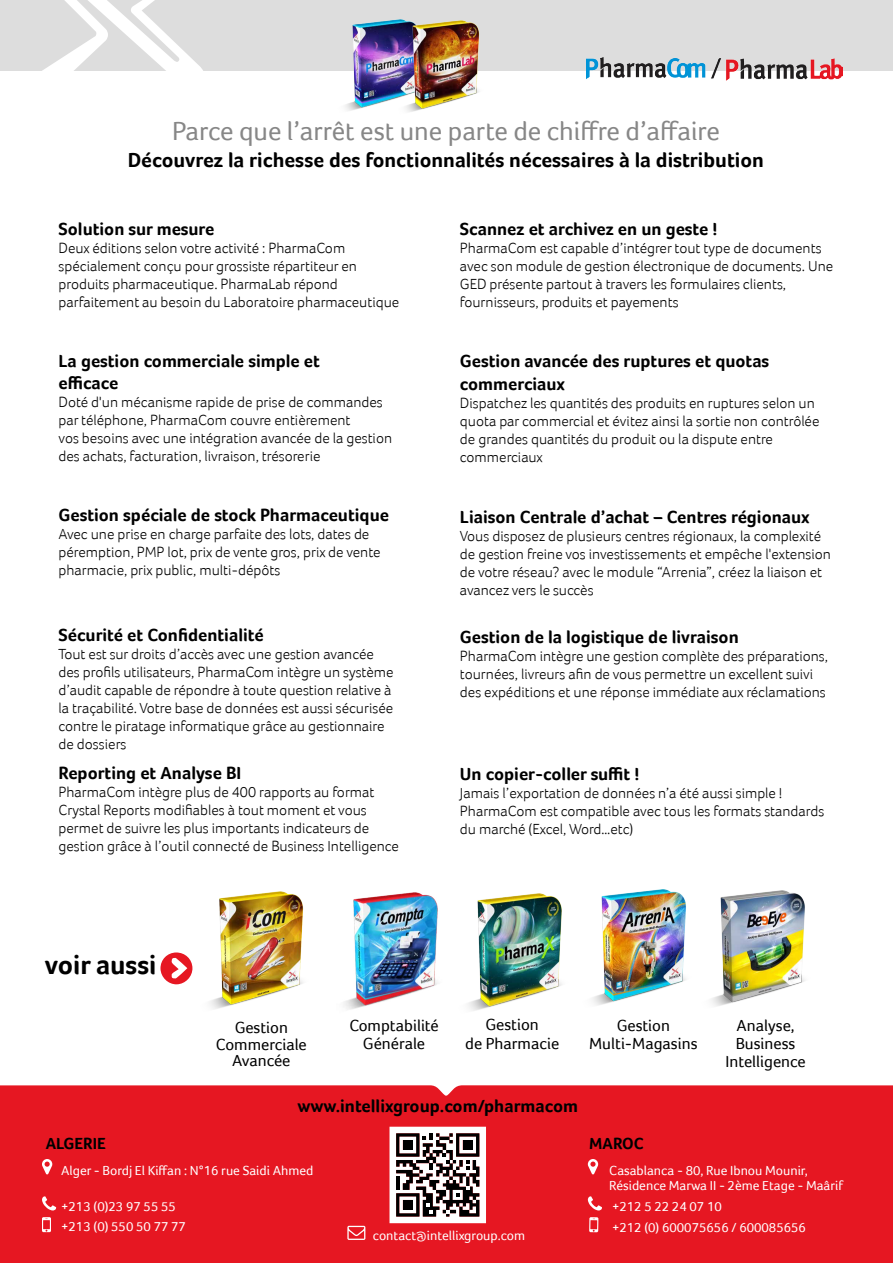
<style>
.page{position:relative;width:893px;height:1263px;background:#fff}
.page>*{position:absolute;margin:0;border:0;box-sizing:border-box;transform-origin:0 0}
.t1{font:700 27.45px "Foco";color:#000}
.t2{font:27px "Foco";color:#878787}
.t3{font:700 21px "Foco";color:#000}
.t4{font:700 18px/22.5px "Foco";color:#000}
.t5{font:16.5px/18px "Foco";color:#000;text-align:center}
.t6{font:700 16.5px "Foco";color:#000}
.t7{font:300 15px/18px "Foco";color:#000}
.t8{font:13.5px/15px "Foco";color:#fff}
</style>
<div class="page">
<div style="left:0;top:1084px;width:893px;height:179px;background:#e61722"></div>
<div style="left:0;top:0;width:893px;height:70px;background:#ddd"></div>
<svg style="left:42px;top:1159px;width:10px;height:15px"></svg>
<svg style="left:42px;top:1196px;width:14px;height:14px"></svg>
<svg style="left:42px;top:1217px;width:9px;height:15px"></svg>
<svg style="left:347px;top:1226px;width:18px;height:14px"></svg>
<svg style="left:588px;top:1159px;width:10px;height:15px"></svg>
<svg style="left:588px;top:1196px;width:14px;height:14px"></svg>
<svg style="left:589px;top:1217px;width:9px;height:15px"></svg>
<svg style="left:389px;top:1127px;width:97px;height:96px;background:#9d9595"></svg>
<svg style="left:21px;top:0;width:184px;height:71px"></svg>
<img style="left:310px;top:23px;width:59px;height:88px">
<img style="left:369px;top:19px;width:140px;height:93px">
<img style="left:587px;top:58px;width:255px;height:22px">
<svg style="left:0;top:1084px;width:893px;height:12px"></svg>
<img style="left:174px;top:891px;width:124px;height:118px">
<img style="left:298px;top:892px;width:125px;height:118px">
<img style="left:423px;top:893px;width:124px;height:118px">
<img style="left:547px;top:889px;width:118px;height:116px">
<img style="left:665px;top:889px;width:140px;height:117px">
<svg style="left:160px;top:952px;width:33px;height:32px"></svg>
<h2 class="t2" style="left:172px;top:116px;width:549px">Parce que l’arrêt est une parte de chiffre d’affaire</h2>
<h3 class="t3" style="left:128px;top:148px;width:638px">Découvrez la richesse des fonctionnalités nécessaires à la distribution</h3>
<p class="t4" style="left:59px;top:217px;width:157px">Solution sur mesure</p>
<p class="t7" style="left:59px;top:238px;width:342px">Deux éditions selon votre activité : PharmaCom spécialement conçu pour grossiste répartiteur en produits pharmaceutique. PharmaLab répond parfaitement au besoin du Laboratoire pharmaceutique</p>
<p class="t4" style="left:59px;top:349px;width:263px">La gestion commerciale simple et efficace</p>
<p class="t7" style="left:59px;top:393px;width:335px">Doté d'un mécanisme rapide de prise de commandes par téléphone, PharmaCom couvre entièrement<br>vos besoins avec une intégration avancée de la gestion des achats, facturation, livraison, trésorerie</p>
<p class="t4" style="left:59px;top:504px;width:332px">Gestion spéciale de stock Pharmaceutique</p>
<p class="t7" style="left:59px;top:525px;width:324px">Avec une prise en charge parfaite des lots, dates de péremption, PMP lot, prix de vente gros, prix de vente pharmacie, prix public, multi-dépôts</p>
<p class="t4" style="left:59px;top:624px;width:207px">Sécurité et Confidentialité</p>
<p class="t7" style="left:59px;top:645px;width:337px">Tout est sur droits d’accès avec une gestion avancée des profils utilisateurs, PharmaCom intègre un système d’audit capable de répondre à toute question relative à la traçabilité. Votre base de données est aussi sécurisée contre le piratage informatique grâce au gestionnaire de dossiers</p>
<p class="t4" style="left:59px;top:762px;width:184px">Reporting et Analyse BI</p>
<p class="t7" style="left:59px;top:783px;width:342px">PharmaCom intègre plus de 400 rapports au format Crystal Reports modifiables à tout moment et vous permet de suivre les plus importants indicateurs de gestion grâce à l’outil connecté de Business Intelligence</p>
<h1 class="t1" style="left:45px;top:948px;width:113px">voir aussi</h1>
<p class="t4" style="left:460px;top:217px;width:259px">Scannez et archivez en un geste !</p>
<p class="t7" style="left:460px;top:239px;width:375px">PharmaCom est capable d’intégrer tout type de documents avec son module de gestion électronique de documents. Une GED présente partout à travers les formulaires clients, fournisseurs, produits et payements</p>
<p class="t4" style="left:460px;top:349px;width:311px">Gestion avancée des ruptures et quotas commerciaux</p>
<p class="t7" style="left:460px;top:393px;width:361px">Dispatchez les quantités des produits en ruptures selon un quota par commercial et évitez ainsi la sortie non contrôlée de grandes quantités du produit ou la dispute entre commerciaux</p>
<p class="t4" style="left:460px;top:505px;width:351px">Liaison Centrale d’achat – Centres régionaux</p>
<p class="t7" style="left:460px;top:527px;width:372px">Vous disposez de plusieurs centres régionaux, la complexité de gestion freine vos investissements et empêche l'extension de votre réseau? avec le module “Arrenia”, créez la liaison et avancez vers le succès</p>
<p class="t4" style="left:460px;top:625px;width:280px">Gestion de la logistique de livraison</p>
<p class="t7" style="left:460px;top:647px;width:370px">PharmaCom intègre une gestion complète des préparations, tournées, livreurs afin de vous permettre un excellent suivi des expéditions et une réponse immédiate aux réclamations</p>
<p class="t4" style="left:460px;top:762px;width:181px">Un copier-coller suffit !</p>
<p class="t7" style="left:460px;top:783px;width:366px">Jamais l’exportation de données n’a été aussi simple !<br>PharmaCom est compatible avec tous les formats standards du marché (Excel, Word…etc)</p>
<p class="t5" style="left:216px;top:1019px;width:92px;line-height:16.5px">Gestion<br>Commerciale<br>Avancée</p>
<p class="t5" style="left:349px;top:1016px;width:91px">Comptabilité<br>Générale</p>
<p class="t5" style="left:465px;top:1014px;width:95px;line-height:19.5px">Gestion<br>de Pharmacie</p>
<p class="t5" style="left:589px;top:1016px;width:110px">Gestion<br>Multi-Magasins</p>
<p class="t5" style="left:725px;top:1016px;width:82px">Analyse,<br>Business<br>Intelligence</p>
<p class="t4" style="left:297px;top:1094px;width:282px">www.intellixgroup.com/pharmacom</p>
<p class="t6" style="left:46px;top:1134px;width:61px">ALGERIE</p>
<p class="t6" style="left:589px;top:1134px;width:56px">MAROC</p>
<p class="t8" style="left:61px;top:1163px;width:254px">Alger - Bordj El Kiffan : N°16 rue Saidi Ahmed</p>
<p class="t8" style="left:61px;top:1197px;width:126px;line-height:19.5px">+213 (0)23 97 55 55 +213 (0) 550 50 77 77</p>
<p class="t8" style="left:373px;top:1228px;width:154px">contact@intellixgroup.com</p>
<p class="t8" style="left:609px;top:1162px;width:235px">Casablanca - 80, Rue Ibnou Mounir,<br>Résidence Marwa II - 2ème Etage - Maârif</p>
<p class="t8" style="left:612px;top:1195px;width:196px;line-height:21px">+212 5 22 24 07 10<br>+212 (0) 600075656 / 600085656</p>
</div>
